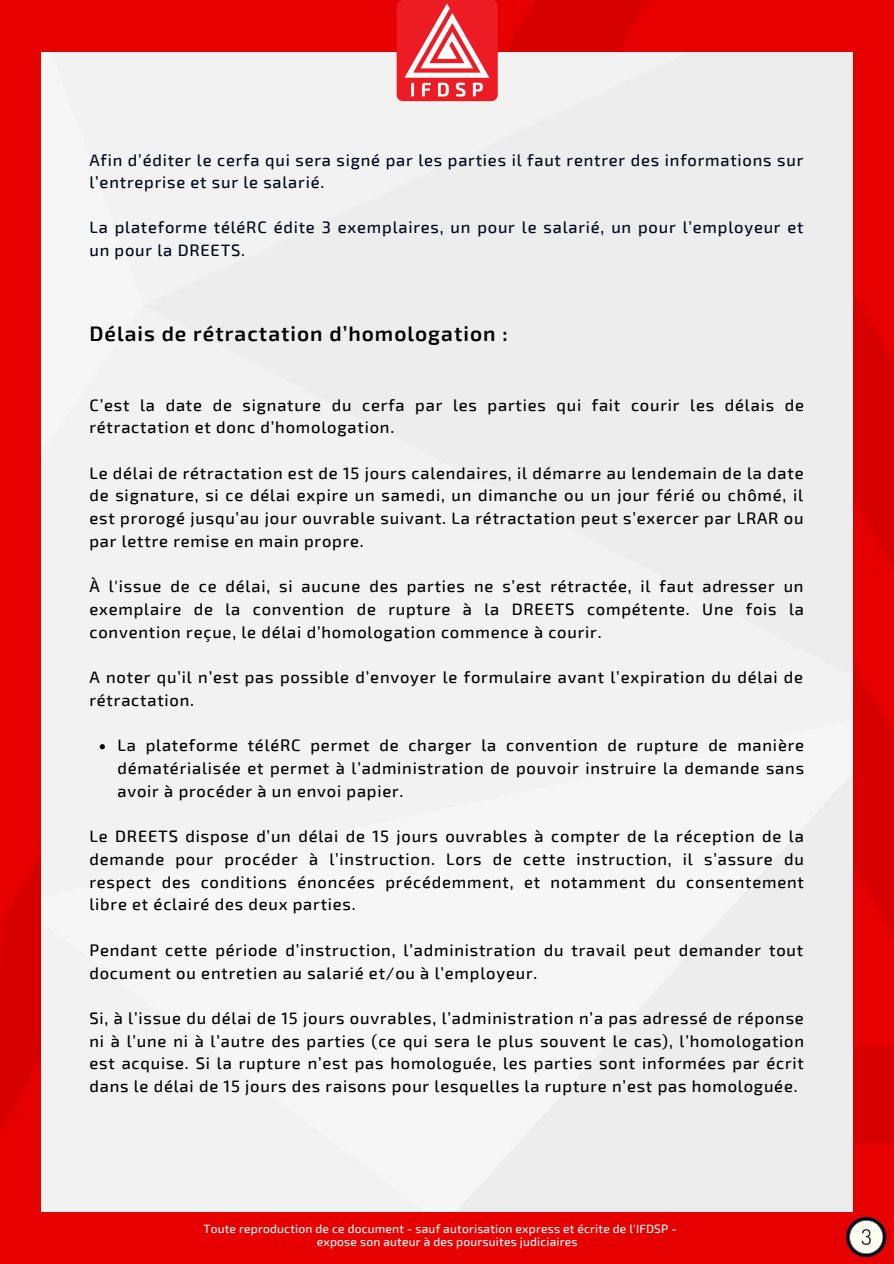
<style>
.page{position:relative;width:894px;height:1264px;background:#fff}
.page>*{position:absolute;margin:0;border:0;box-sizing:border-box;transform-origin:0 0}
.t1{font:600 21px "Exo 2";letter-spacing:.05em;color:#000}
.t2{font:500 16.5px/22.6px "Exo 2";letter-spacing:.05em;color:#000;text-align:justify}
.t3{font:500 16.5px/22.5px "Exo 2";letter-spacing:.05em;color:#01081d}
.t4{font:500 12px "Exo 2";letter-spacing:.015em;color:#fefcfb}
</style>
<div class="page">
<img style="left:0;top:0;width:893px;height:1263px">
<div style="left:42px;top:53px;width:810px;height:1158px;background:#f2f2f2"></div>
<img style="left:396px;top:0;width:101px;height:101px;border-radius:6px">
<svg style="left:845px;top:1216px;width:41px;height:41px"></svg>
<svg style="left:100px;top:744px;width:5px;height:5px"></svg>
<p class="t3" style="left:89px;top:148px;width:715px">Afin d’éditer le cerfa qui sera signé par les parties il faut rentrer des informations sur l’entreprise et sur le salarié.</p>
<p class="t3" style="left:89px;top:215px;width:715px">La plateforme téléRC édite 3 exemplaires, un pour le salarié, un pour l’employeur et un pour la DREETS.</p>
<p class="t1" style="left:89px;top:320px;width:419px">Délais de rétractation d’homologation :</p>
<p class="t2" style="left:89px;top:392px;width:715px">C’est la date de signature du cerfa par les parties qui fait courir les délais de rétractation et donc d’homologation.</p>
<p class="t2" style="left:89px;top:461px;width:715px">Le délai de rétractation est de 15 jours calendaires, il démarre au lendemain de la date de signature, si ce délai expire un samedi, un dimanche ou un jour férié ou chômé, il est prorogé jusqu’au jour ouvrable suivant. La rétractation peut s’exercer par LRAR ou par lettre remise en main propre.</p>
<p class="t2" style="left:89px;top:574px;width:715px">À l'issue de ce délai, si aucune des parties ne s’est rétractée, il faut adresser un exemplaire de la convention de rupture à la DREETS compétente. Une fois la convention reçue, le délai d’homologation commence à courir.</p>
<p class="t2" style="left:89px;top:665px;width:715px">A noter qu’il n’est pas possible d’envoyer le formulaire avant l’expiration du délai de rétractation.</p>
<p class="t2" style="left:117px;top:733px;width:688px">La plateforme téléRC permet de charger la convention de rupture de manière dématérialisée et permet à l’administration de pouvoir instruire la demande sans avoir à procéder à un envoi papier.</p>
<p class="t2" style="left:89px;top:824px;width:715px">Le DREETS dispose d’un délai de 15 jours ouvrables à compter de la réception de la demande pour procéder à l’instruction. Lors de cette instruction, il s’assure du respect des conditions énoncées précédemment, et notamment du consentement libre et éclairé des deux parties.</p>
<p class="t2" style="left:89px;top:937px;width:715px">Pendant cette période d’instruction, l’administration du travail peut demander tout document ou entretien au salarié et/ou à l’employeur.</p>
<p class="t2" style="left:89px;top:1006px;width:716px">Si, à l’issue du délai de 15 jours ouvrables, l’administration n’a pas adressé de réponse ni à l’une ni à l’autre des parties (ce qui sera le plus souvent le cas), l’homologation est acquise. Si la rupture n’est pas homologuée, les parties sont informées par écrit dans le délai de 15 jours des raisons pour lesquelles la rupture n’est pas homologuée.</p>
<p class="t4" style="left:203px;top:1220px;width:474px">Toute reproduction de ce document - sauf autorisation express et écrite de l'IFDSP -</p>
<p class="t4" style="left:317px;top:1233px;width:262px">expose son auteur à des poursuites judiciaires</p>
</div>
